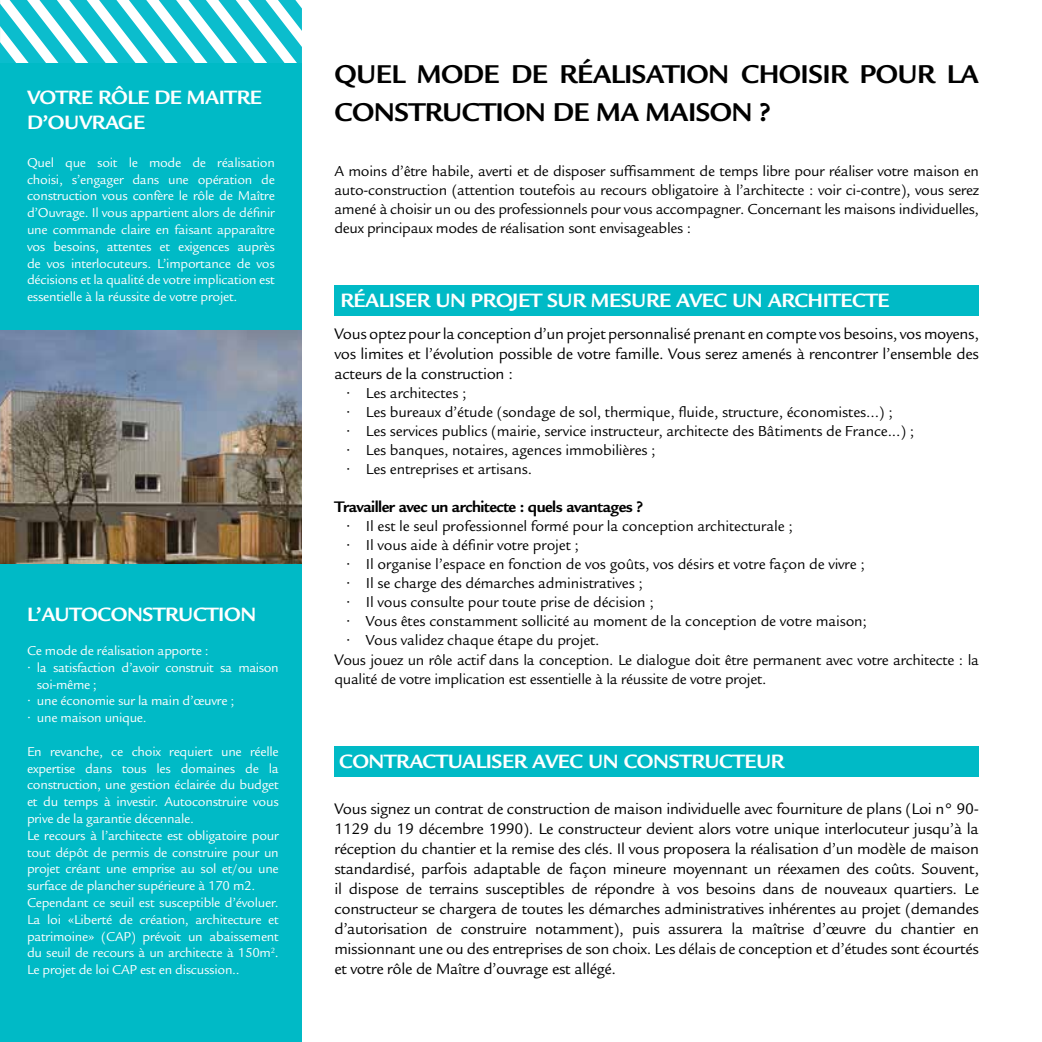
<style>
.page{position:relative;width:1042px;height:1042px;background:#fff}
.page>*{position:absolute;margin:0;border:0;box-sizing:border-box;transform-origin:0 0}
.t1{font:700 28px/37.8px "Legacy Sans Std";letter-spacing:-.02em;color:#000}
.t2{font:700 21px/25.2px "Legacy Sans Std";letter-spacing:-.02em;color:#fff}
.t3{font:16.62px/19.9px "Legacy Sans Std";letter-spacing:-.02em;color:#000;text-align:justify}
.t4{font:700 16.62px "Legacy Sans Std";letter-spacing:-.03em;color:#000}
.t5{font:15.75px/18.9px "Legacy Sans Std";letter-spacing:-.01em;color:#000;text-align:justify}
.t6{font:14px/16.8px "Legacy Sans Std";letter-spacing:-.02em;color:#fff}
.s1{font-size:16.62px}
</style>
<div class="page">
<div style="left:0;top:562px;width:302px;height:480px;background:#00bac6"></div>
<div style="left:0;top:63px;width:302px;height:291px;background:#00bac6"></div>
<div style="left:334px;top:746px;width:645px;height:31px;background:#00bac6"></div>
<div style="left:334px;top:285px;width:645px;height:31px;background:#00bac6"></div>
<img style="left:0;top:330px;width:302px;height:233px">
<svg style="left:0;top:0;width:302px;height:63px"></svg>
<h2 class="t2" style="left:27px;top:85px;width:236px">VOTRE RÔLE DE MAITRE<br>D’OUVRAGE</h2>
<p class="t6" style="left:27px;top:154px;width:249px;text-align:justify">Quel que soit le mode de réalisation choisi, s’engager dans une opération de construction vous confère le rôle de Maître d’Ouvrage. Il vous appartient alors de définir une commande claire en faisant apparaître vos besoins, attentes et exigences auprès de vos interlocuteurs. L’importance de vos décisions et la qualité de votre implication est essentielle à la réussite de votre projet.</p>
<h2 class="t2" style="left:27px;top:602px;width:231px">L’AUTOCONSTRUCTION</h2>
<p class="t6" style="left:27px;top:642px;width:183px">Ce mode de réalisation apporte :</p>
<p class="t6" style="left:37px;top:659px;width:243px;text-indent:-10px">• la satisfaction d’avoir construit sa maison soi-même ;</p>
<p class="t6" style="left:27px;top:693px;width:209px">• une économie sur la main d’œuvre ;</p>
<p class="t6" style="left:27px;top:709px;width:121px">• une maison unique.</p>
<p class="t6" style="left:27px;top:743px;width:253px">En revanche, ce choix requiert une réelle expertise dans tous les domaines de la construction, une gestion éclairée du budget et du temps à investir. Autoconstruire vous prive de la garantie décennale.<br>Le recours à l’architecte est obligatoire pour tout dépôt de permis de construire pour un projet créant une emprise au sol et/ou une surface de plancher supérieure à 170 m2.<br>Cependant ce seuil est susceptible d’évoluer.<br>La loi «Liberté de création, architecture et patrimoine» (CAP) prévoit un abaissement du seuil de recours à un architecte à 150m<sup>2</sup>.<br>Le projet de loi CAP est en discussion..</p>
<h1 class="t1" style="left:334px;top:55px;width:646px">QUEL MODE DE RÉALISATION CHOISIR POUR LA<br>CONSTRUCTION DE MA MAISON ?</h1>
<p class="t5" style="left:334px;top:162px;width:646px">A moins d’être habile, averti et de disposer suffisamment de temps libre pour réaliser votre maison en auto-construction (attention toutefois au recours obligatoire à l’architecte : voir ci-contre), vous serez amené à choisir un ou des professionnels pour vous accompagner. Concernant les maisons individuelles, deux principaux modes de réalisation sont envisageables :</p>
<h2 class="t2" style="left:340px;top:288px;width:550px">RÉALISER UN PROJET SUR MESURE AVEC UN ARCHITECTE</h2>
<p class="t3" style="left:334px;top:324px;width:646px">Vous optez pour la conception d’un projet personnalisé prenant en compte vos besoins, vos moyens, vos limites et l’évolution possible de votre famille. Vous serez amenés à rencontrer l’ensemble des acteurs de la construction :</p>
<p class="t5" style="left:346px;top:384px;width:122px">• Les architectes ;</p>
<p class="t5" style="left:346px;top:403px;width:548px">• Les bureaux d’étude (sondage de sol, thermique, fluide, structure, économistes...) ;</p>
<p class="t5" style="left:346px;top:421px;width:569px">• Les services publics (mairie, service instructeur, architecte des Bâtiments de France...) ;</p>
<p class="t5" style="left:346px;top:440px;width:311px">• Les banques, notaires, agences immobilières ;</p>
<p class="t5" style="left:346px;top:459px;width:188px">• Les entreprises et artisans.</p>
<p class="t4" style="left:334px;top:498px;width:310px">Travailler avec un architecte : quels avantages ?</p>
<p class="t5" style="left:346px;top:517px;width:448px">• Il est le seul professionnel formé pour la conception architecturale ;</p>
<p class="t5" style="left:346px;top:536px;width:234px">• Il vous aide à définir votre projet ;</p>
<p class="t5" style="left:346px;top:555px;width:520px">• Il organise l’espace en fonction de vos goûts, vos désirs et votre façon de vivre ;</p>
<p class="t5" style="left:346px;top:574px;width:298px">• Il se charge des démarches administratives ;</p>
<p class="t5" style="left:346px;top:593px;width:309px">• Il vous consulte pour toute prise de décision ;</p>
<p class="t5" style="left:346px;top:611px;width:522px">• Vous êtes constamment sollicité au moment de la conception de votre maison;</p>
<p class="t5" style="left:334px;top:630px;width:646px;line-height:19.4px;text-align:left;text-indent:12px">• Vous validez chaque étape du projet.<br><span class="s1">V</span>ous jouez un rôle actif dans la conception. Le dialogue doit être permanent avec votre architecte : la qualité de votre implication est essentielle à la réussite de votre projet.</p>
<h2 class="t2" style="left:339px;top:748px;width:447px">CONTRACTUALISER AVEC UN CONSTRUCTEUR</h2>
<p class="t3" style="left:334px;top:799px;width:646px">Vous signez un contrat de construction de maison individuelle avec fourniture de plans (Loi n° 90- 1129 du 19 décembre 1990). Le constructeur devient alors votre unique interlocuteur jusqu’à la réception du chantier et la remise des clés. Il vous proposera la réalisation d’un modèle de maison standardisé, parfois adaptable de façon mineure moyennant un réexamen des coûts. Souvent, il dispose de terrains susceptibles de répondre à vos besoins dans de nouveaux quartiers. Le constructeur se chargera de toutes les démarches administratives inhérentes au projet (demandes d’autorisation de construire notamment), puis assurera la maîtrise d’œuvre du chantier en missionnant une ou des entreprises de son choix. Les délais de conception et d’études sont écourtés et votre rôle de Maître d’ouvrage est allégé.</p>
</div>
